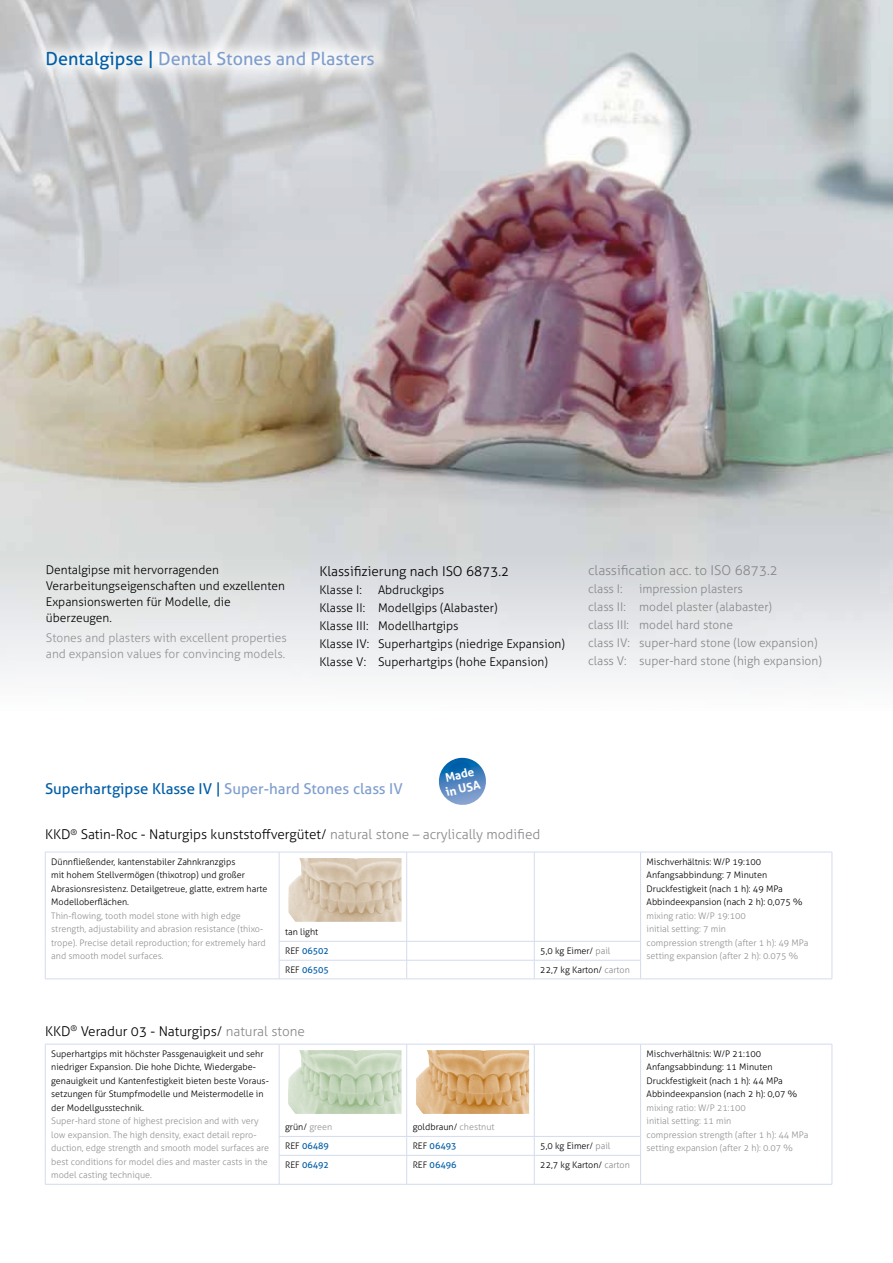
<style>
.page{position:relative;width:893px;height:1263px;background:#fff}
.page>*{position:absolute;margin:0;border:0;box-sizing:border-box;transform-origin:0 0}
.t1{font:18px "Aller";color:#7f9ece}
.t2{font:15px "Aller";color:#005ea8}
.t3{font:300 13.5px "Aller";color:#000}
.t4{font:300 13.5px "Aller";color:#87888a}
.t5{font:300 12px/18px "Aller";color:#000}
.t6{font:300 12px/18px "Aller";color:#87888a}
.t7{font:300 12px/15.8px "Aller";color:#929395}
.t8{font:700 11.85px/14.2px "Aller";color:#fff}
.t9{font:300 9px/13.5px "Aller";color:#000}
.t10{font:300 9px/13.5px "Aller";color:#929395}
.t11{font:9px "Aller";color:#005ea8}
.s1{color:#005ea8}
.s2{color:#7f9ece}
.s3{color:#87888a}
.s4{font-weight:300;color:#000}
.s5{color:#929395}
</style>
<div class="page">
<img style="left:0;top:0;width:893px;height:679px">
<svg style="left:24px;top:30px;width:371px;height:62px"></svg>
<hr style="left:45px;top:852px;width:1px;height:89px;background:#d3dbed">
<svg style="left:45px;top:941px;width:1px;height:37px"></svg>
<hr style="left:45px;top:852px;width:234px;height:1px;background:#d3dbed">
<hr style="left:279px;top:852px;width:1px;height:89px;background:#d3dbed">
<hr style="left:279px;top:852px;width:128px;height:1px;background:#d3dbed">
<hr style="left:407px;top:852px;width:127px;height:1px;background:#d3dbed">
<hr style="left:406px;top:852px;width:1px;height:89px;background:#d3dbed">
<hr style="left:534px;top:852px;width:1px;height:89px;background:#d3dbed">
<hr style="left:534px;top:852px;width:107px;height:1px;background:#d3dbed">
<hr style="left:640px;top:852px;width:1px;height:89px;background:#d3dbed">
<hr style="left:641px;top:852px;width:191px;height:1px;background:#d3dbed">
<hr style="left:832px;top:852px;width:1px;height:89px;background:#d3dbed">
<svg style="left:832px;top:941px;width:1px;height:38px"></svg>
<hr style="left:279px;top:941px;width:128px;height:1px;background:#d3dbed">
<hr style="left:407px;top:941px;width:127px;height:1px;background:#d3dbed">
<hr style="left:534px;top:941px;width:107px;height:1px;background:#d3dbed">
<hr style="left:45px;top:978px;width:234px;height:1px;background:#d3dbed">
<svg style="left:279px;top:942px;width:1px;height:36px"></svg>
<hr style="left:279px;top:960px;width:128px;height:1px;background:#d3dbed">
<hr style="left:279px;top:978px;width:128px;height:1px;background:#d3dbed">
<svg style="left:406px;top:942px;width:1px;height:36px"></svg>
<hr style="left:407px;top:960px;width:127px;height:1px;background:#d3dbed">
<hr style="left:407px;top:978px;width:127px;height:1px;background:#d3dbed">
<svg style="left:534px;top:942px;width:1px;height:36px"></svg>
<hr style="left:534px;top:960px;width:107px;height:1px;background:#d3dbed">
<hr style="left:534px;top:978px;width:107px;height:1px;background:#d3dbed">
<svg style="left:640px;top:942px;width:1px;height:36px"></svg>
<hr style="left:641px;top:978px;width:191px;height:1px;background:#d3dbed">
<img style="left:288px;top:858px;width:114px;height:64px">
<hr style="left:45px;top:1044px;width:1px;height:92px;background:#d3dbed">
<svg style="left:45px;top:1136px;width:1px;height:48px"></svg>
<hr style="left:45px;top:1044px;width:234px;height:1px;background:#d3dbed">
<hr style="left:279px;top:1044px;width:1px;height:92px;background:#d3dbed">
<hr style="left:279px;top:1044px;width:128px;height:1px;background:#d3dbed">
<hr style="left:406px;top:1044px;width:1px;height:92px;background:#d3dbed">
<hr style="left:407px;top:1044px;width:127px;height:1px;background:#d3dbed">
<hr style="left:534px;top:1044px;width:1px;height:92px;background:#d3dbed">
<hr style="left:534px;top:1044px;width:107px;height:1px;background:#d3dbed">
<hr style="left:640px;top:1044px;width:1px;height:92px;background:#d3dbed">
<hr style="left:641px;top:1044px;width:191px;height:1px;background:#d3dbed">
<hr style="left:832px;top:1044px;width:1px;height:92px;background:#d3dbed">
<svg style="left:832px;top:1136px;width:1px;height:48px"></svg>
<hr style="left:279px;top:1136px;width:128px;height:1px;background:#d3dbed">
<hr style="left:407px;top:1136px;width:127px;height:1px;background:#d3dbed">
<hr style="left:534px;top:1136px;width:107px;height:1px;background:#d3dbed">
<hr style="left:45px;top:1184px;width:234px;height:1px;background:#d3dbed">
<svg style="left:279px;top:1137px;width:1px;height:47px"></svg>
<hr style="left:279px;top:1155px;width:128px;height:1px;background:#d3dbed">
<hr style="left:279px;top:1184px;width:128px;height:1px;background:#d3dbed">
<svg style="left:406px;top:1137px;width:1px;height:47px"></svg>
<hr style="left:407px;top:1155px;width:127px;height:1px;background:#d3dbed">
<hr style="left:407px;top:1184px;width:127px;height:1px;background:#d3dbed">
<svg style="left:534px;top:1137px;width:1px;height:47px"></svg>
<hr style="left:534px;top:1155px;width:107px;height:1px;background:#d3dbed">
<hr style="left:534px;top:1184px;width:107px;height:1px;background:#d3dbed">
<svg style="left:640px;top:1137px;width:1px;height:47px"></svg>
<hr style="left:641px;top:1184px;width:191px;height:1px;background:#d3dbed">
<img style="left:288px;top:1050px;width:114px;height:64px">
<img style="left:416px;top:1050px;width:113px;height:64px">
<svg style="left:439px;top:758px;width:47px;height:47px"></svg>
<h1 class="t1" style="left:45px;top:48px;width:331px"><span class="s1">Dentalgipse |</span> Dental Stones and Plasters</h1>
<h3 class="t5" style="left:46px;top:562px;width:241px;line-height:15.8px">Dentalgipse mit hervorragenden<br>Verarbeitungseigenschaften und exzellenten<br>Expansionswerten für Modelle, die überzeugen.</h3>
<h3 class="t7" style="left:46px;top:630px;width:242px">Stones and plasters with excellent properties and expansion values for convincing models.</h3>
<h3 class="t3" style="left:319px;top:563px;width:191px">Klassifizierung nach ISO 6873.2</h3>
<h3 class="t5" style="left:319px;top:580px;width:44px">Klasse I:</h3>
<h3 class="t5" style="left:319px;top:580px;width:247px;text-indent:59px">Abdruckgips<br>Klasse II: Modellgips (Alabaster)<br>Klasse III: Modellhartgips<br>Klasse IV: Superhartgips (niedrige Expansion)<br>Klasse V: Superhartgips (hohe Expansion)</h3>
<h3 class="t4" style="left:588px;top:563px;width:191px">classification acc. to ISO 6873.2</h3>
<h3 class="t6" style="left:588px;top:580px;width:36px">class I:</h3>
<h3 class="t6" style="left:588px;top:580px;width:235px;text-indent:51px">impression plasters<br>class II: model plaster (alabaster)<br>class III: model hard stone<br>class IV: super-hard stone (low expansion) class V: super-hard stone (high expansion)</h3>
<h2 class="t2" style="left:45px;top:779px;width:359px">Superhartgipse Klasse IV | <span class="s2">Super-hard Stones class IV</span></h2>
<h3 class="t8" style="left:441px;top:771px;width:37px;rotate:-13deg">Made in USA</h3>
<h3 class="t3" style="left:45px;top:826px;width:497px">KKD<sup>®</sup> Satin-Roc - Naturgips kunststoffvergütet/ <span class="s3">natural stone – acrylically modified</span></h3>
<p class="t9" style="left:51px;top:855px;width:218px">Dünnfließender, kantenstabiler Zahnkranzgips<br>mit hohem Stellvermögen (thixotrop) und großer Abrasionsresistenz. Detailgetreue, glatte, extrem harte Modelloberflächen.</p>
<p class="t10" style="left:51px;top:909px;width:216px">Thin-flowing, tooth model stone with high edge strength, adjustability and abrasion resistance (thixo&shy;trope). Precise detail reproduction; for extremely hard and smooth model surfaces.</p>
<p class="t9" style="left:285px;top:925px;width:35px">tan light</p>
<p class="t11" style="left:285px;top:945px;width:45px"><span class="s4">REF</span> 06502</p>
<p class="t9" style="left:540px;top:944px;width:72px">5,0 kg Eimer/ <span class="s3">pail</span></p>
<p class="t11" style="left:285px;top:964px;width:45px"><span class="s4">REF</span> 06505</p>
<p class="t9" style="left:540px;top:963px;width:91px">22,7 kg Karton/ <span class="s3">carton</span></p>
<p class="t9" style="left:647px;top:855px;width:158px">Mischverhältnis: W/P 19:100<br>Anfangsabbindung: 7 Minuten<br>Druckfestigkeit (nach 1 h): 49 MPa<br>Abbindeexpansion (nach 2 h): 0,075 %</p>
<p class="t10" style="left:647px;top:909px;width:163px">mixing ratio: W/P 19:100<br>initial setting: 7 min<br>compression strength (after 1 h): 49 MPa setting expansion (after 2 h): 0.075 %</p>
<h3 class="t3" style="left:45px;top:1023px;width:261px">KKD<sup>®</sup> Veradur 03 - Naturgips/ <span class="s3">natural stone</span></h3>
<p class="t9" style="left:51px;top:1047px;width:219px">Superhartgips mit höchster Passgenauigkeit und sehr niedriger Expansion. Die hohe Dichte, Wiedergabe&shy;genauigkeit und Kantenfestigkeit bieten beste Voraus&shy;setzungen für Stumpfmodelle und Meistermodelle in der Modellgusstechnik.</p>
<p class="t10" style="left:51px;top:1114px;width:219px">Super-hard stone of highest precision and with very low expansion. The high density, exact detail repro&shy;duction, edge strength and smooth model surfaces are best conditions for model dies and master casts in the model casting technique.</p>
<p class="t9" style="left:285px;top:1120px;width:49px">grün/ <span class="s5">green</span></p>
<p class="t9" style="left:413px;top:1120px;width:83px">goldbraun/ <span class="s5">chestnut</span></p>
<p class="t9" style="left:647px;top:1047px;width:152px">Mischverhältnis: W/P 21:100<br>Anfangsabbindung: 11 Minuten<br>Druckfestigkeit (nach 1 h): 44 MPa<br>Abbindeexpansion (nach 2 h): 0,07 %</p>
<p class="t10" style="left:647px;top:1101px;width:163px">mixing ratio: W/P 21:100<br>initial setting: 11 min<br>compression strength (after 1 h): 44 MPa</p>
<p class="t11" style="left:285px;top:1140px;width:45px"><span class="s4">REF</span> 06489</p>
<p class="t11" style="left:413px;top:1140px;width:45px"><span class="s4">REF</span> 06493</p>
<p class="t9" style="left:540px;top:1139px;width:72px">5,0 kg Eimer/ <span class="s3">pail</span></p>
<p class="t10" style="left:647px;top:1141px;width:148px">setting expansion (after 2 h): 0.07 %</p>
<p class="t11" style="left:285px;top:1159px;width:45px"><span class="s4">REF</span> 06492</p>
<p class="t11" style="left:413px;top:1159px;width:45px"><span class="s4">REF</span> 06496</p>
<p class="t9" style="left:540px;top:1158px;width:91px">22,7 kg Karton/ <span class="s3">carton</span></p>
</div>
